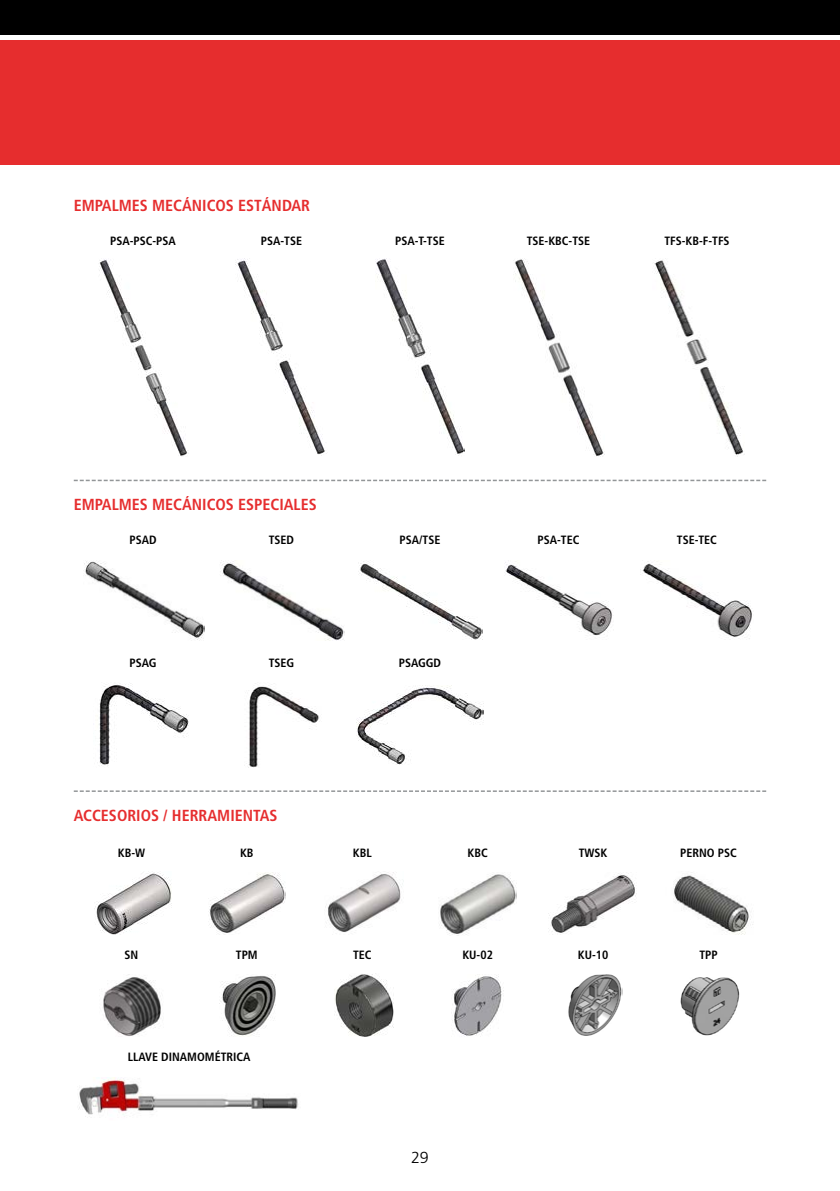
<style>
.page{position:relative;width:840px;height:1191px;background:#fff}
.page>*{position:absolute;margin:0;border:0;box-sizing:border-box;transform-origin:0 0}
.t1{font:700 condensed 16px "Frutiger";color:#e62d2e}
.t2{font:300 16px "Frutiger";color:#000}
.t3{font:700 condensed 12px "Frutiger";color:#000}
</style>
<div class="page">
<div style="left:0;top:0;width:839px;height:34px;background:#000"></div>
<div style="left:0;top:40px;width:839px;height:124px;background:#e62d2e"></div>
<svg style="left:74px;top:790px;width:691px;height:2px"></svg>
<svg style="left:74px;top:480px;width:691px;height:1px"></svg>
<img style="left:84px;top:561px;width:120px;height:79px">
<img style="left:220px;top:561px;width:124px;height:79px">
<img style="left:99px;top:683px;width:90px;height:83px">
<img style="left:249px;top:683px;width:71px;height:84px">
<img style="left:356px;top:685px;width:127px;height:79px">
<img style="left:505px;top:560px;width:107px;height:76px">
<img style="left:640px;top:561px;width:112px;height:78px">
<img style="left:78px;top:1077px;width:220px;height:40px">
<img style="left:548px;top:873px;width:89px;height:62px">
<img style="left:94px;top:872px;width:77px;height:62px">
<img style="left:674px;top:872px;width:79px;height:62px">
<img style="left:209px;top:872px;width:76px;height:61px">
<img style="left:325px;top:872px;width:78px;height:60px">
<img style="left:680px;top:977px;width:60px;height:59px">
<img style="left:103px;top:974px;width:58px;height:63px">
<img style="left:452px;top:975px;width:50px;height:61px">
<img style="left:568px;top:974px;width:54px;height:62px">
<img style="left:219px;top:974px;width:57px;height:62px">
<img style="left:334px;top:973px;width:59px;height:63px">
<img style="left:440px;top:874px;width:75px;height:61px">
<img style="left:358px;top:561px;width:124px;height:79px">
<img style="left:99px;top:259px;width:90px;height:198px">
<img style="left:375px;top:258px;width:89px;height:198px">
<img style="left:513px;top:258px;width:91px;height:198px">
<img style="left:235px;top:258px;width:92px;height:198px">
<img style="left:654px;top:258px;width:89px;height:199px">
<h1 class="t1" style="left:74px;top:196px;width:238px">EMPALMES MECÁNICOS ESTÁNDAR</h1>
<p class="t3" style="left:110px;top:233px;width:67px">PSA-PSC-PSA</p>
<p class="t3" style="left:261px;top:233px;width:43px">PSA-TSE</p>
<p class="t3" style="left:395px;top:233px;width:51px">PSA-T-TSE</p>
<p class="t3" style="left:526px;top:233px;width:65px">TSE-KBC-TSE</p>
<p class="t3" style="left:664px;top:233px;width:67px">TFS-KB-F-TFS</p>
<h1 class="t1" style="left:74px;top:495px;width:244px">EMPALMES MECÁNICOS ESPECIALES</h1>
<p class="t3" style="left:129px;top:533px;width:29px">PSAD</p>
<p class="t3" style="left:269px;top:533px;width:27px">TSED</p>
<p class="t3" style="left:399px;top:533px;width:42px">PSA/TSE</p>
<p class="t3" style="left:537px;top:533px;width:43px">PSA-TEC</p>
<p class="t3" style="left:676px;top:533px;width:41px">TSE-TEC</p>
<p class="t3" style="left:129px;top:656px;width:29px">PSAG</p>
<p class="t3" style="left:268px;top:656px;width:27px">TSEG</p>
<p class="t3" style="left:398px;top:656px;width:44px">PSAGGD</p>
<h1 class="t1" style="left:74px;top:806px;width:205px">ACCESORIOS / HERRAMIENTAS</h1>
<p class="t3" style="left:118px;top:845px;width:29px">KB-W</p>
<p class="t3" style="left:240px;top:845px;width:15px">KB</p>
<p class="t3" style="left:352px;top:845px;width:20px">KBL</p>
<p class="t3" style="left:467px;top:845px;width:22px">KBC</p>
<p class="t3" style="left:578px;top:845px;width:30px">TWSK</p>
<p class="t3" style="left:679px;top:845px;width:58px">PERNO PSC</p>
<p class="t3" style="left:124px;top:947px;width:15px">SN</p>
<p class="t3" style="left:236px;top:947px;width:23px">TPM</p>
<p class="t3" style="left:353px;top:947px;width:20px">TEC</p>
<p class="t3" style="left:462px;top:947px;width:32px">KU-02</p>
<p class="t3" style="left:577px;top:947px;width:32px">KU-10</p>
<p class="t3" style="left:699px;top:947px;width:20px">TPP</p>
<p class="t3" style="left:128px;top:1049px;width:124px">LLAVE DINAMOMÉTRICA</p>
<h1 class="t2" style="left:411px;top:1148px;width:19px">29</h1>
</div>
